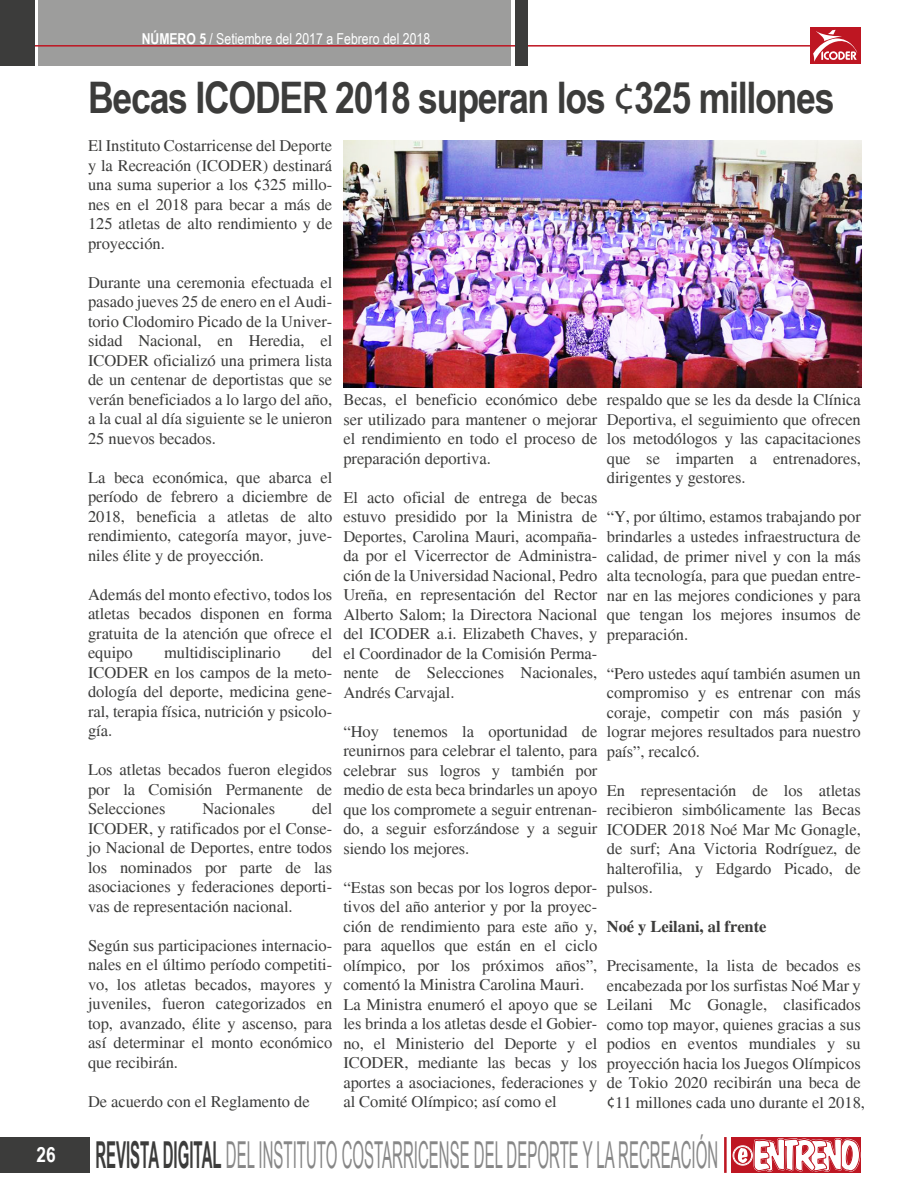
<style>
.page{position:relative;width:918px;height:1188px;background:#fff}
.page>*{position:absolute;margin:0;border:0;box-sizing:border-box;transform-origin:0 0}
.t1{font:700 43.5px "Arial Narrow";letter-spacing:-.03em;color:#3c3c3b}
.t2{font:37.2px "Arial Narrow";color:#878787;scale:.49 1}
.t3{font:16.5px/19.5px "Times";letter-spacing:-.005em;color:#3c3c3b;text-align:justify}
.t4{font:700 16.5px "Times";letter-spacing:-.005em;color:#3c3c3b}
.t5{font:15px "Arial Narrow";color:#fff}
.s1{font-weight:700}
.s2{font-family:"Myriad Pro";font-weight:400}
.s3{font-family:"Myriad Pro"}
.s4{font-weight:700;color:#3c3c3b}
</style>
<div class="page">
<div style="left:39px;top:0;width:472px;height:66px;background:#9d9d9c"></div>
<svg style="left:732px;top:1137px;width:129px;height:36px"></svg>
<svg style="left:738px;top:1137px;width:123px;height:35px"></svg>
<div style="left:733px;top:1145px;width:20px;height:20px;border:1px solid #fff;border-radius:50%"></div>
<div style="left:734px;top:1146px;width:18px;height:19px;border:1px solid #fff;border-radius:50%"></div>
<hr style="left:724px;top:1137px;width:3px;height:36px;background:#be1622">
<div style="left:0;top:1137px;width:90px;height:36px;background:#3c3c3b"></div>
<hr style="left:0;top:45px;width:858px;height:2px;background:#be1622">
<div style="left:810px;top:27px;width:50px;height:37px;background:#be1622"></div>
<svg style="left:813px;top:30px;width:44px;height:32px"></svg>
<div style="left:0;top:0;width:35px;height:66px;background:#3c3c3b"></div>
<div style="left:515px;top:0;width:13px;height:66px;background:#3c3c3b"></div>
<img style="left:343px;top:140px;width:518px;height:248px">
<p class="t5" style="left:142px;top:27px;width:290px"><span class="s1">NÚMERO 5</span> / Setiembre del 2017 a Febrero del 2018</p>
<h1 class="t1" style="left:88px;top:65px;width:748px">Becas ICODER 2018 superan los <span class="s2">¢</span>325 millones</h1>
<p class="t3" style="left:88px;top:136px;width:246px">El Instituto Costarricense del Deporte y la Recreación (ICODER) destinará una suma superior a los <span class="s3">¢</span>325 millo&shy;nes en el 2018 para becar a más de 125 atletas de alto rendimiento y de proyección.</p>
<p class="t3" style="left:88px;top:273px;width:246px">Durante una ceremonia efectuada el pasado jueves 25 de enero en el Audi&shy;torio Clodomiro Picado de la Univer&shy;sidad Nacional, en Heredia, el ICODER oficializó una primera lista de un centenar de deportistas que se verán beneficiados a lo largo del año, a la cual al día siguiente se le unieron 25 nuevos becados.</p>
<p class="t3" style="left:88px;top:468px;width:246px">La beca económica, que abarca el período de febrero a diciembre de 2018, beneficia a atletas de alto rendimiento, categoría mayor, juve&shy;niles élite y de proyección.</p>
<p class="t3" style="left:88px;top:585px;width:246px">Además del monto efectivo, todos los atletas becados disponen en forma gratuita de la atención que ofrece el equipo</p>
<p class="t3" style="left:88px;top:643px;width:246px;text-indent:224px">del ICODER en los campos de la meto&shy;dología del deporte, medicina gene&shy;ral, terapia física, nutrición y psicolo&shy;gía.</p>
<p class="t3" style="left:88px;top:760px;width:246px">Los atletas becados fueron elegidos por la Comisión Permanente de Selecciones</p>
<p class="t3" style="left:164px;top:643px;width:118px">multidisciplinario</p>
<p class="t3" style="left:88px;top:799px;width:246px;text-indent:224px">del ICODER, y ratificados por el Conse&shy;jo Nacional de Deportes, entre todos los nominados por parte de las asociaciones y federaciones deporti&shy;vas de representación nacional.</p>
<p class="t3" style="left:88px;top:936px;width:246px">Según sus participaciones internacio&shy;nales en el último período competiti&shy;vo, los atletas becados, mayores y juveniles, fueron categorizados en top, avanzado, élite y ascenso, para así determinar el monto económico que recibirán.</p>
<p class="t3" style="left:88px;top:1092px;width:223px">De acuerdo con el Reglamento de</p>
<p class="t3" style="left:202px;top:799px;width:74px">Nacionales</p>
<p class="t3" style="left:343px;top:390px;width:256px">Becas, el beneficio económico debe ser utilizado para mantener o mejorar el rendimiento en todo el proceso de preparación deportiva.</p>
<p class="t3" style="left:343px;top:488px;width:256px">El acto oficial de entrega de becas estuvo presidido por la Ministra de Deportes, Carolina Mauri, acompaña&shy;da por el Vicerrector de Administra&shy;ción de la Universidad Nacional, Pedro Ureña, en representación del Rector Alberto Salom; la Directora Nacional del ICODER a.i. Elizabeth Chaves, y el Coordinador de la Comisión Perma&shy;nente de Selecciones Nacionales, Andrés Carvajal.</p>
<p class="t3" style="left:343px;top:722px;width:256px">“Hoy tenemos la oportunidad de reunirnos para celebrar el talento, para celebrar sus logros y también por medio de esta beca brindarles un apoyo que los compromete a seguir entrenan&shy;do, a seguir esforzándose y a seguir siendo los mejores.</p>
<p class="t3" style="left:343px;top:878px;width:256px;text-align:left">“Estas son becas por los logros depor&shy;tivos del año anterior y por la proyec&shy;ción de rendimiento para este año y, para aquellos que están en el ciclo olímpico, por los próximos años”, comentó la Ministra Carolina Mauri.<br>La Ministra enumeró el apoyo que se les brinda a los atletas desde el Gobier&shy;no, el Ministerio del Deporte y el ICODER, mediante las becas y los aportes a asociaciones, federaciones y al Comité Olímpico; así como el</p>
<p class="t3" style="left:607px;top:390px;width:256px">respaldo que se les da desde la Clínica Deportiva, el seguimiento que ofrecen los metodólogos y las capacitaciones que se imparten a entrenadores, dirigentes y gestores.</p>
<p class="t3" style="left:607px;top:507px;width:256px">“Y, por último, estamos trabajando por brindarles a ustedes infraestructura de calidad, de primer nivel y con la más alta tecnología, para que puedan entre&shy;nar en las mejores condiciones y para que tengan los mejores insumos de preparación.</p>
<p class="t3" style="left:607px;top:663px;width:256px">“Pero ustedes aquí también asumen un compromiso y es entrenar con más coraje, competir con más pasión y lograr mejores resultados para nuestro país”, recalcó.</p>
<p class="t3" style="left:607px;top:780px;width:256px">En representación de los atletas recibieron simbólicamente las Becas ICODER 2018 Noé Mar Mc Gonagle, de surf; Ana Victoria Rodríguez, de halterofilia, y Edgardo Picado, de pulsos.</p>
<p class="t4" style="left:607px;top:917px;width:161px">Noé y Leilani, al frente</p>
<p class="t3" style="left:607px;top:956px;width:260px;text-align:left">Precisamente, la lista de becados es encabezada por los surfistas Noé Mar y Leilani Mc Gonagle, clasificados como top mayor, quienes gracias a sus podios en eventos mundiales y su proyección hacia los Juegos Olímpicos de Tokio 2020 recibirán una beca de <span class="s3">¢</span>11 millones cada uno durante el 2018,</p>
<h2 class="t2" style="left:36px;top:1127px;width:1393px"><sup>26</sup> <span class="s4">REVISTA DIGITAL</span> DEL INSTITUTO COSTARRICENSE DEL DEPORTE Y LA RECREACIÓN</h2>
</div>
